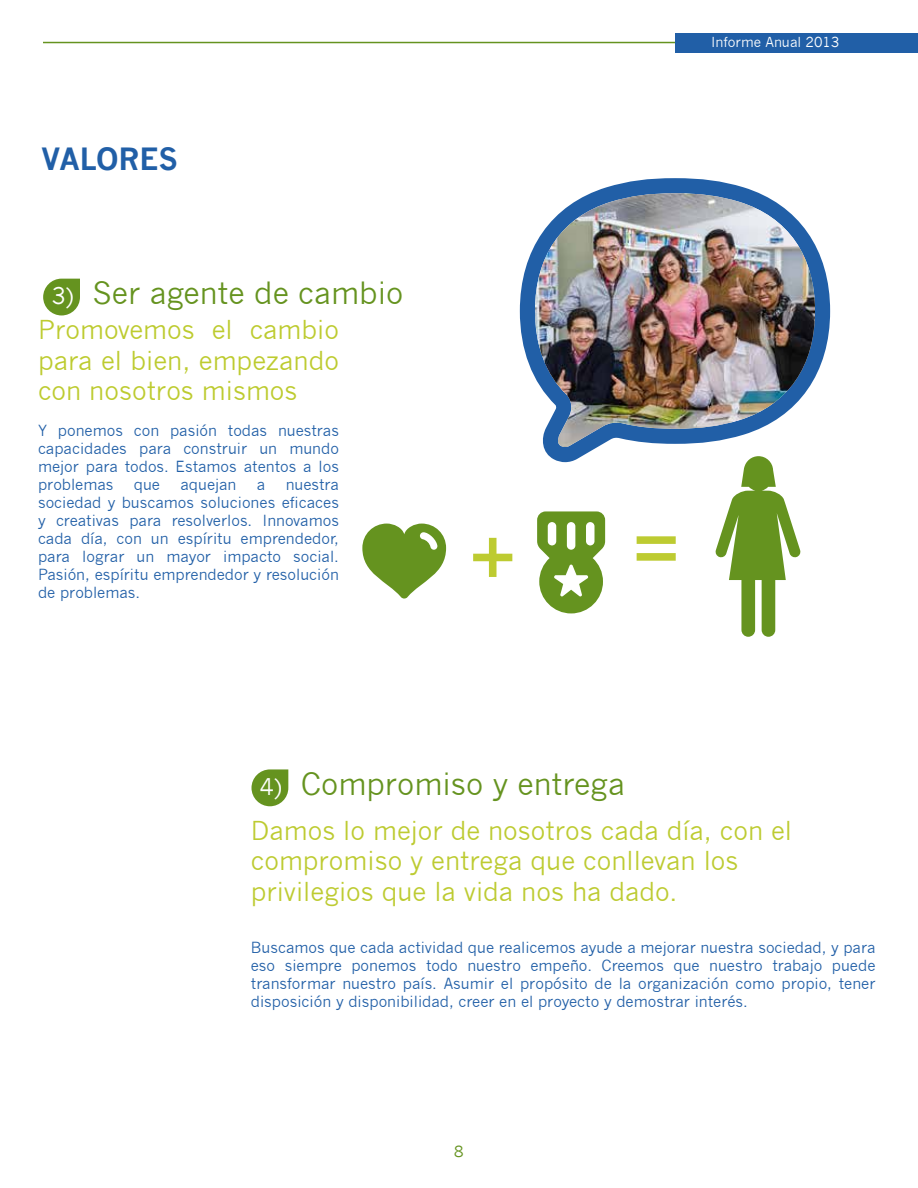
<style>
.page{position:relative;width:918px;height:1188px;background:#fff}
.page>*{position:absolute;margin:0;border:0;box-sizing:border-box;transform-origin:0 0}
.t1{font:30px "News Gothic";color:#65931f}
.t2{font:700 30px "News Gothic";color:#215fa7}
.t3{font:25.5px/30.6px "News Gothic";color:#bdcb31}
.t4{font:25.5px/30.6px "News Gothic";color:#bdcb2f;text-align:justify}
.t5{font:15px/18px "News Gothic";color:#215fa7;text-align:justify}
.t6{font:15px "News Gothic";color:#65931f}
.t7{font:13.5px "News Gothic";color:#fff}
.s1{font-size:22.5px;color:#fff}
</style>
<div class="page">
<svg style="left:637px;top:536px;width:39px;height:25px"></svg>
<svg style="left:43px;top:279px;width:37px;height:36px"></svg>
<svg style="left:252px;top:769px;width:36px;height:37px"></svg>
<div style="left:675px;top:33px;width:243px;height:19px;background:#215fa7"></div>
<hr style="left:43px;top:42px;width:632px;height:1px;background:#65931f">
<svg style="left:537px;top:511px;width:68px;height:102px"></svg>
<svg style="left:362px;top:524px;width:84px;height:75px"></svg>
<svg style="left:715px;top:462px;width:86px;height:175px"></svg>
<svg style="left:473px;top:538px;width:39px;height:39px"></svg>
<svg style="left:520px;top:178px;width:310px;height:284px"></svg>
<img style="left:535px;top:193px;width:280px;height:254px">
<h1 class="t2" style="left:42px;top:140px;width:138px">VALORES</h1>
<h1 class="t1" style="left:52px;top:276px;width:353px"><span class="s1">3)</span> Ser agente de cambio</h1>
<h2 class="t4" style="left:38px;top:314px;width:302px">Promovemos el cambio para el bien, empezando con nosotros mismos</h2>
<p class="t5" style="left:38px;top:422px;width:302px">Y ponemos con pasión todas nuestras capacidades para construir un mundo mejor para todos. Estamos atentos a los problemas</p>
<p class="t5" style="left:134px;top:476px;width:28px">que</p>
<p class="t5" style="left:180px;top:476px;width:58px">aquejan</p>
<p class="t5" style="left:257px;top:476px;width:10px">a</p>
<p class="t5" style="left:38px;top:476px;width:302px;text-indent:248px">nuestra sociedad y buscamos soluciones eficaces y creativas para resolverlos. Innovamos cada día, con un espíritu emprendedor, para lograr un mayor impacto social.<br>Pasión, espíritu emprendedor y resolución de problemas.</p>
<h1 class="t1" style="left:260px;top:767px;width:367px"><span class="s1">4)</span> Compromiso y entrega</h1>
<p class="t7" style="left:711px;top:34px;width:130px">Informe Anual 2013</p>
<h2 class="t3" style="left:251px;top:815px;width:543px">Damos lo mejor de nosotros cada día, con el compromiso y entrega que conllevan los privilegios que la vida nos ha dado.</h2>
<p class="t5" style="left:251px;top:939px;width:626px">Buscamos que cada actividad que realicemos ayude a mejorar nuestra sociedad, y para eso siempre ponemos todo nuestro empeño. Creemos que nuestro trabajo puede transformar nuestro país. Asumir el propósito de la organización como propio, tener disposición y disponibilidad, creer en el proyecto y demostrar interés.</p>
<p class="t6" style="left:454px;top:1143px;width:11px">8</p>
</div>
